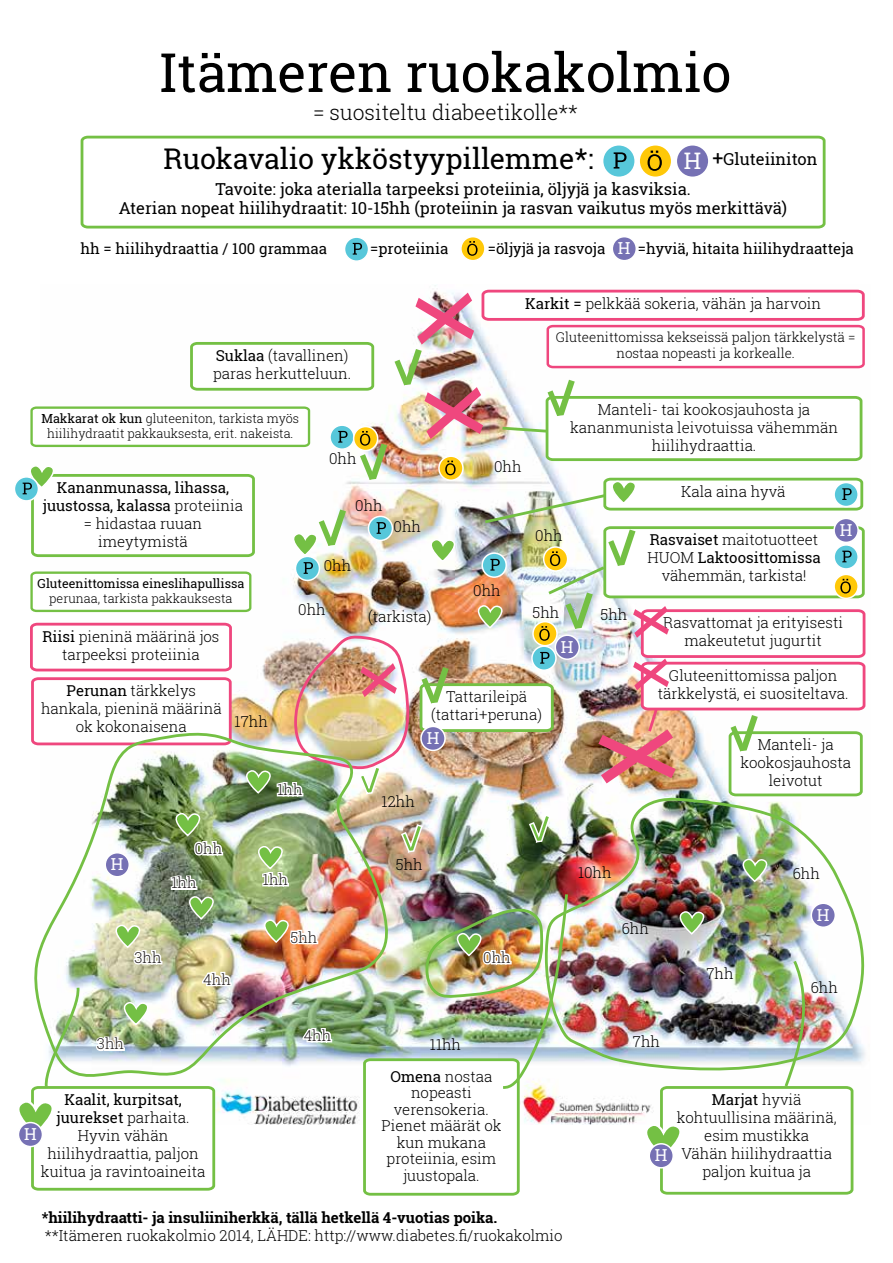
<style>
.page{position:relative;width:893px;height:1263px;background:#fff}
.page>*{position:absolute;margin:0;border:0;box-sizing:border-box;transform-origin:0 0}
.t1{font:54px "Roboto Slab";color:#000}
.t2{font:28.5px "Roboto Slab";color:#000}
.t3{font:300 21px "Roboto Slab";color:#000}
.t4{font:16.5px/19.5px "Roboto Slab";color:#000;text-align:center}
.t5{font:16.5px "Roboto Slab";color:#fff}
.t6{font:300 15px/18px "Roboto Slab";color:#000;text-align:center}
.t7{font:15px/18px "Roboto Slab";color:#000;text-align:center}
.t8{font:700 15px "Roboto Slab";color:#000}
.t9{font:300 13.35px/16px "Roboto Slab";color:#000;text-align:center}
.t10{font:300 12.45px/15px "Roboto Slab";color:#000;text-align:center}
.t11{font:12.45px "Roboto Slab";color:#000}
.s1{font-size:22.8px;color:#fff}
.s2{font-size:19.5px}
.s3{font-size:16.5px;color:#fff}
.s4{font-weight:400}
.s5{font-weight:300}
</style>
<div class="page">
<img style="left:233px;top:285px;width:406px;height:840px">
<svg style="left:528px;top:813px;width:15px;height:31px"></svg>
<svg style="left:400px;top:823px;width:24px;height:31px"></svg>
<img style="left:76px;top:800px;width:314px;height:282px">
<img style="left:543px;top:800px;width:322px;height:274px">
<img style="left:362px;top:891px;width:208px;height:305px">
<img style="left:639px;top:958px;width:216px;height:237px">
<img style="left:19px;top:874px;width:214px;height:317px">
<div style="left:345px;top:237px;width:24px;height:24px;background:#57c7da;border-radius:50%"></div>
<div style="left:344px;top:236px;width:25px;height:26px;border:2px solid #fff;border-radius:50%"></div>
<svg style="left:353px;top:243px;width:9px;height:12px"></svg>
<svg style="left:14px;top:477px;width:24px;height:24px"></svg>
<div style="left:14px;top:476px;width:25px;height:26px;border:2px solid #fff;border-radius:50%"></div>
<div style="left:461px;top:237px;width:24px;height:24px;background:#ffc808;border-radius:50%"></div>
<div style="left:460px;top:236px;width:26px;height:25px;border:2px solid #fff;border-radius:50%"></div>
<svg style="left:467px;top:241px;width:11px;height:15px"></svg>
<img style="left:23px;top:288px;width:843px;height:512px">
<div style="left:612px;top:237px;width:24px;height:24px;background:#7671b4;border-radius:50%"></div>
<div style="left:612px;top:236px;width:25px;height:25px;border:2px solid #fff;border-radius:50%"></div>
<div style="left:105px;top:853px;width:24px;height:24px;background:#7671b4;border-radius:50%"></div>
<div style="left:105px;top:852px;width:25px;height:25px;border:2px solid #fff;border-radius:50%"></div>
<div style="left:18px;top:1122px;width:24px;height:24px;background:#7671b4;border-radius:50%"></div>
<div style="left:18px;top:1122px;width:25px;height:25px;border:2px solid #fff;border-radius:50%"></div>
<div style="left:649px;top:1144px;width:24px;height:24px;background:#7671b4;border-radius:50%"></div>
<div style="left:648px;top:1143px;width:26px;height:25px;border:2px solid #fff;border-radius:50%"></div>
<div style="left:834px;top:518px;width:24px;height:24px;background:#7671b4;border-radius:50%"></div>
<div style="left:833px;top:518px;width:26px;height:25px;border:2px solid #fff;border-radius:50%"></div>
<div style="left:421px;top:726px;width:24px;height:24px;background:#7671b4;border-radius:50%"></div>
<div style="left:420px;top:726px;width:26px;height:25px;border:2px solid #fff;border-radius:50%"></div>
<div style="left:811px;top:903px;width:24px;height:24px;background:#7671b4;border-radius:50%"></div>
<div style="left:810px;top:902px;width:26px;height:26px;border:2px solid #fff;border-radius:50%"></div>
<div style="left:555px;top:635px;width:24px;height:24px;background:#7671b4;border-radius:50%"></div>
<div style="left:555px;top:634px;width:25px;height:26px;border:2px solid #fff;border-radius:50%"></div>
<svg style="left:80px;top:135px;width:746px;height:94px"></svg>
<div style="left:602px;top:145px;width:33px;height:33px;background:#57c7da;border-radius:50%"></div>
<div style="left:601px;top:143px;width:35px;height:36px;border:2px solid #fff;border-radius:50%"></div>
<svg style="left:614px;top:152px;width:12px;height:17px"></svg>
<svg style="left:639px;top:145px;width:33px;height:33px"></svg>
<div style="left:638px;top:143px;width:35px;height:36px;border:2px solid #fff;border-radius:50%"></div>
<svg style="left:648px;top:151px;width:14px;height:20px"></svg>
<div style="left:676px;top:145px;width:33px;height:33px;background:#7671b4;border-radius:50%"></div>
<div style="left:675px;top:143px;width:35px;height:36px;border:2px solid #fff;border-radius:50%"></div>
<h1 class="t1" style="left:160px;top:35px;width:573px">Itämeren ruokakolmio</h1>
<h3 class="t3" style="left:313px;top:98px;width:267px">= suositeltu diabeetikolle**</h3>
<h2 class="t2" style="left:163px;top:139px;width:432px">Ruokavalio ykköstyypillemme*:</h2>
<p class="t4" style="left:119px;top:179px;width:670px">Tavoite: joka aterialla tarpeeksi proteiinia, öljyjä ja kasviksia.<br>Aterian nopeat hiilihydraatit: 10-15hh (proteiinin ja rasvan vaikutus myös merkittävä)</p>
<p class="t4" style="left:684px;top:149px;width:135px"><span class="s1">H</span> <span class="s2">+</span>Gluteiiniton</p>
<p class="t7" style="left:80px;top:239px;width:248px">hh = hiilihydraattia / 100 grammaa</p>
<p class="t7" style="left:370px;top:239px;width:80px">=proteiinia</p>
<p class="t7" style="left:488px;top:239px;width:119px">=öljyjä ja rasvoja</p>
<p class="t7" style="left:618px;top:239px;width:237px"><span class="s3">H</span> =hyviä, hitaita hiilihydraatteja</p>
<p class="t6" style="left:213px;top:346px;width:140px;text-align:left"><span class="s4">Suklaa</span> (tavallinen) paras herkutteluun.</p>
<p class="t10" style="left:41px;top:411px;width:259px"><span class="s4">Makkarat ok kun</span> gluteeniton, tarkista myös hiilihydraatit pakkauksesta, erit. nakeista.</p>
<p class="t6" style="left:329px;top:449px;width:29px">0hh</p>
<p class="t6" style="left:525px;top:294px;width:298px"><span class="s4">Karkit =</span> pelkkää sokeria, vähän ja harvoin</p>
<p class="t9" style="left:556px;top:329px;width:301px">Gluteenittomissa kekseissä paljon tärkkelystä = nostaa nopeasti ja korkealle.</p>
<p class="t6" style="left:494px;top:458px;width:29px">0hh</p>
<p class="t6" style="left:570px;top:400px;width:269px">Manteli- tai kookosjauhosta ja kananmunista leivotuissa vähemmän hiilihydraattia.</p>
<p class="t7" style="left:43px;top:478px;width:202px">Kananmunassa, lihassa, juustossa, kalassa <span class="s5">proteiinia = hidastaa ruuan imeytymistä</span></p>
<p class="t11" style="left:38px;top:575px;width:208px">Gluteenittomissa eineslihapullissa</p>
<p class="t10" style="left:49px;top:591px;width:185px">perunaa, tarkista pakkauksesta</p>
<p class="t6" style="left:42px;top:627px;width:179px"><span class="s4">Riisi</span> pieninä määrinä jos tarpeeksi proteiinia</p>
<p class="t6" style="left:41px;top:681px;width:182px"><span class="s4">Perunan</span> tärkkelys hankala, pieninä määrinä ok kokonaisena</p>
<p class="t6" style="left:235px;top:713px;width:35px">17hh</p>
<p class="t6" style="left:355px;top:497px;width:29px">0hh</p>
<p class="t6" style="left:324px;top:557px;width:29px">0hh</p>
<p class="t6" style="left:394px;top:517px;width:29px">0hh</p>
<p class="t6" style="left:298px;top:600px;width:29px">0hh</p>
<p class="t6" style="left:368px;top:607px;width:65px">(tarkista)</p>
<p class="t6" style="left:473px;top:581px;width:29px">0hh</p>
<p class="t6" style="left:535px;top:526px;width:29px">0hh</p>
<p class="t6" style="left:533px;top:603px;width:28px">5hh</p>
<p class="t6" style="left:601px;top:605px;width:28px">5hh</p>
<p class="t5" style="left:561px;top:635px;width:14px">H</p>
<p class="t6" style="left:431px;top:687px;width:112px">Tattarileipä (tattari+peruna)</p>
<p class="t5" style="left:427px;top:726px;width:14px">H</p>
<p class="t6" style="left:195px;top:839px;width:29px">0hh</p>
<p class="t6" style="left:277px;top:780px;width:27px">1hh</p>
<p class="t6" style="left:382px;top:792px;width:35px">12hh</p>
<p class="t6" style="left:681px;top:482px;width:106px">Kala aina hyvä</p>
<p class="t6" style="left:648px;top:530px;width:175px"><span class="s4">Rasvaiset</span> maitotuotteet<br>HUOM <span class="s4">Laktoosittomissa </span>vähemmän, tarkista!</p>
<p class="t5" style="left:840px;top:518px;width:14px">H</p>
<p class="t6" style="left:663px;top:613px;width:181px">Rasvattomat ja erityisesti makeutetut jugurtit</p>
<p class="t6" style="left:658px;top:666px;width:192px">Gluteenittomissa paljon tärkkelystä, ei suositeltava.</p>
<p class="t6" style="left:740px;top:735px;width:112px">Manteli- ja kookosjauhosta leivotut</p>
<p class="t5" style="left:111px;top:853px;width:14px">H</p>
<p class="t6" style="left:171px;top:874px;width:27px">1hh</p>
<p class="t6" style="left:263px;top:870px;width:27px">1hh</p>
<p class="t6" style="left:134px;top:948px;width:29px">3hh</p>
<p class="t6" style="left:203px;top:970px;width:29px">4hh</p>
<p class="t6" style="left:291px;top:928px;width:28px">5hh</p>
<p class="t6" style="left:97px;top:1035px;width:29px">3hh</p>
<p class="t6" style="left:304px;top:1026px;width:29px">4hh</p>
<p class="t6" style="left:396px;top:855px;width:28px">5hh</p>
<p class="t6" style="left:483px;top:948px;width:29px">0hh</p>
<p class="t6" style="left:578px;top:863px;width:35px">10hh</p>
<p class="t6" style="left:793px;top:864px;width:29px">6hh</p>
<p class="t6" style="left:622px;top:919px;width:29px">6hh</p>
<p class="t6" style="left:706px;top:964px;width:29px">7hh</p>
<p class="t5" style="left:817px;top:903px;width:14px">H</p>
<p class="t6" style="left:811px;top:978px;width:29px">6hh</p>
<p class="t6" style="left:430px;top:1035px;width:33px">11hh</p>
<p class="t6" style="left:633px;top:1032px;width:29px">7hh</p>
<p class="t6" style="left:381px;top:1067px;width:122px;line-height:16.5px"><span class="s4">Omena</span> nostaa nopeasti verensokeria.<br>Pienet määrät ok kun mukana proteiinia, esim juustopala.</p>
<p class="t6" style="left:41px;top:1090px;width:166px"><span class="s4">Kaalit, kurpitsat, juurekset</span> parhaita.<br>Hyvin vähän hiilihydraattia, paljon kuitua ja ravintoaineita</p>
<p class="t6" style="left:677px;top:1090px;width:161px"><span class="s4">Marjat</span> hyviä kohtuullisina määrinä, esim mustikka<br>Vähän hiilihydraattia paljon kuitua ja</p>
<p class="t5" style="left:24px;top:1123px;width:14px">H</p>
<p class="t5" style="left:655px;top:1144px;width:14px">H</p>
<p class="t8" style="left:42px;top:1207px;width:457px">*hiilihydraatti- ja insuliiniherkkä, tällä hetkellä 4-vuotias poika.</p>
<p class="t6" style="left:45px;top:1226px;width:519px">**Itämeren ruokakolmio 2014, LÄHDE: http://www.diabetes.fi/ruokakolmio</p>
</div>
